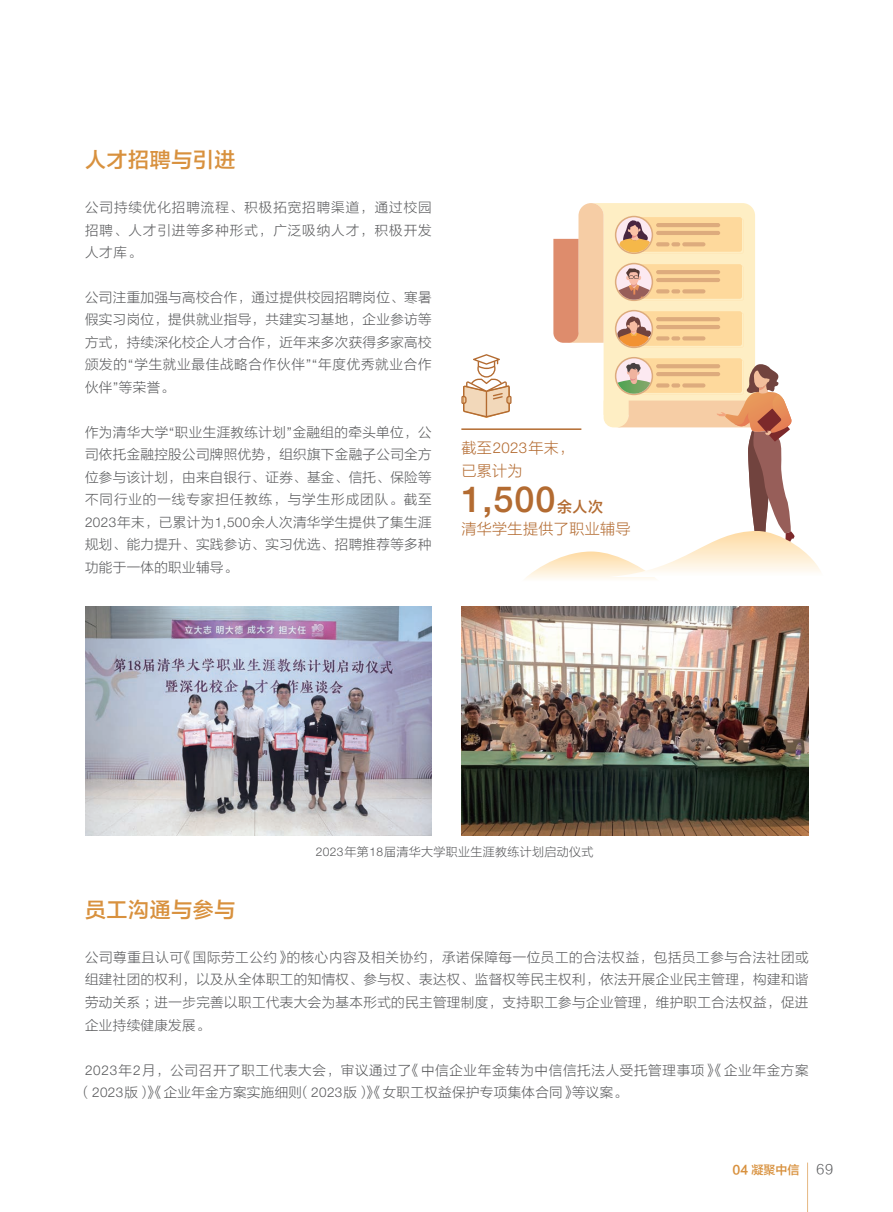
<style>
.page{position:relative;width:893px;height:1212px;background:#fff}
.page>*{position:absolute;margin:0;border:0;box-sizing:border-box;transform-origin:0 0}
.t1{font:500 36px "Helvetica Neue LT Std";color:#b36b31}
.t2{font:21px "FZLTZHK GBK1 0";letter-spacing:.03em;color:#d8913e}
.t3{font:15px/22.5px "FZLTXHK GBK1 0";letter-spacing:.03em;color:#b36b31}
.t4{font:15px "FZLTZHK GBK1 0";color:#b36b31}
.t5{font:13.5px/22.5px "FZLTXHK GBK1 0";letter-spacing:.03em;color:#57585a;text-align:justify}
.t6{font:13.5px/22.5px "FZLTXHK GBK1 0";letter-spacing:.05em;color:#57585a}
.t7{font:13.5px "FZLTXHK";color:#57585a}
.t8{font:12px "FZLTXHK GBK1 0";letter-spacing:.03em;color:#57585a}
.t9{font:12px "FZLTZHK GBK1 0";color:#d8913e}
.s1{font-family:"Helvetica Neue LT Std";font-weight:300}
</style>
<div class="page">
<svg style="left:525px;top:203px;width:296px;height:376px"></svg>
<img style="left:461px;top:606px;width:347px;height:229px">
<img style="left:85px;top:606px;width:347px;height:230px">
<hr style="left:461px;top:428px;width:120px;height:2px;background:#b36b31">
<svg style="left:461px;top:354px;width:50px;height:64px"></svg>
<hr style="left:807px;top:1162px;width:1px;height:50px;background:#e6b883">
<h2 class="t2" style="left:85px;top:148px;width:152px">人才招聘与引进</h2>
<p class="t5" style="left:85px;top:196px;width:348px">公司持续优化招聘流程、积极拓宽招聘渠道，通过校园招聘、人才引进等多种形式，广泛吸纳人才，积极开发人才库。</p>
<p class="t5" style="left:85px;top:286px;width:348px">公司注重加强与高校合作，通过提供校园招聘岗位、寒暑假实习岗位，提供就业指导，共建实习基地，企业参访等方式，持续深化校企人才合作，近年来多次获得多家高校颁发的<span class="s1">“</span>学生就业最佳战略合作伙伴<span class="s1">”“</span>年度优秀就业合作伙伴<span class="s1">”</span>等荣誉。</p>
<p class="t5" style="left:85px;top:421px;width:348px">作为清华大学<span class="s1">“</span>职业生涯教练计划<span class="s1">”</span>金融组的牵头单位，公司依托金融控股公司牌照优势，组织旗下金融子公司全方位参与该计划，由来自银行、证券、基金、信托、保险等不同行业的一线专家担任教练，与学生形成团队。截至<span class="s1">2023</span>年末，已累计为<span class="s1">1,500</span>余人次清华学生提供了集生涯规划、能力提升、实践参访、实习优选、招聘推荐等多种功能于一体的职业辅导。</p>
<p class="t3" style="left:461px;top:437px;width:114px">截至<span class="s1">2023</span>年末，已累计为</p>
<h1 class="t1" style="left:461px;top:478px;width:96px">1,500</h1>
<p class="t4" style="left:557px;top:498px;width:47px">余人次</p>
<p class="t3" style="left:461px;top:518px;width:171px">清华学生提供了职业辅导</p>
<p class="t8" style="left:316px;top:845px;width:279px"><span class="s1">2023</span>年第<span class="s1">18</span>届清华大学职业生涯教练计划启动仪式</p>
<h2 class="t2" style="left:85px;top:898px;width:152px">员工沟通与参与</h2>
<p class="t5" style="left:85px;top:946px;width:725px">公司尊重且认可《国际劳工公约》的核心内容及相关协约，承诺保障每一位员工的合法权益，包括员工参与合法社团或组建社团的权利，以及从全体职工的知情权、参与权、表达权、监督权等民主权利，依法开展企业民主管理，构建和谐劳动关系；进一步完善以职工代表大会为基本形式的民主管理制度，支持职工参与企业管理，维护职工合法权益，促进企业持续健康发展。</p>
<p class="t6" style="left:78px;top:1059px;width:732px;text-indent:7px"><span class="s1">2023</span>年<span class="s1">2</span>月，公司召开了职工代表大会，审议通过了《中信企业年金转为中信信托法人受托管理事项》《企业年金方案（<span class="s1">2023</span>版）》《企业年金方案实施细则（<span class="s1">2023</span>版）》《女职工权益保护专项集体合同》等议案。</p>
<p class="t9" style="left:732px;top:1164px;width:68px">04 凝聚中信</p>
<p class="t7" style="left:817px;top:1162px;width:18px">69</p>
</div>
